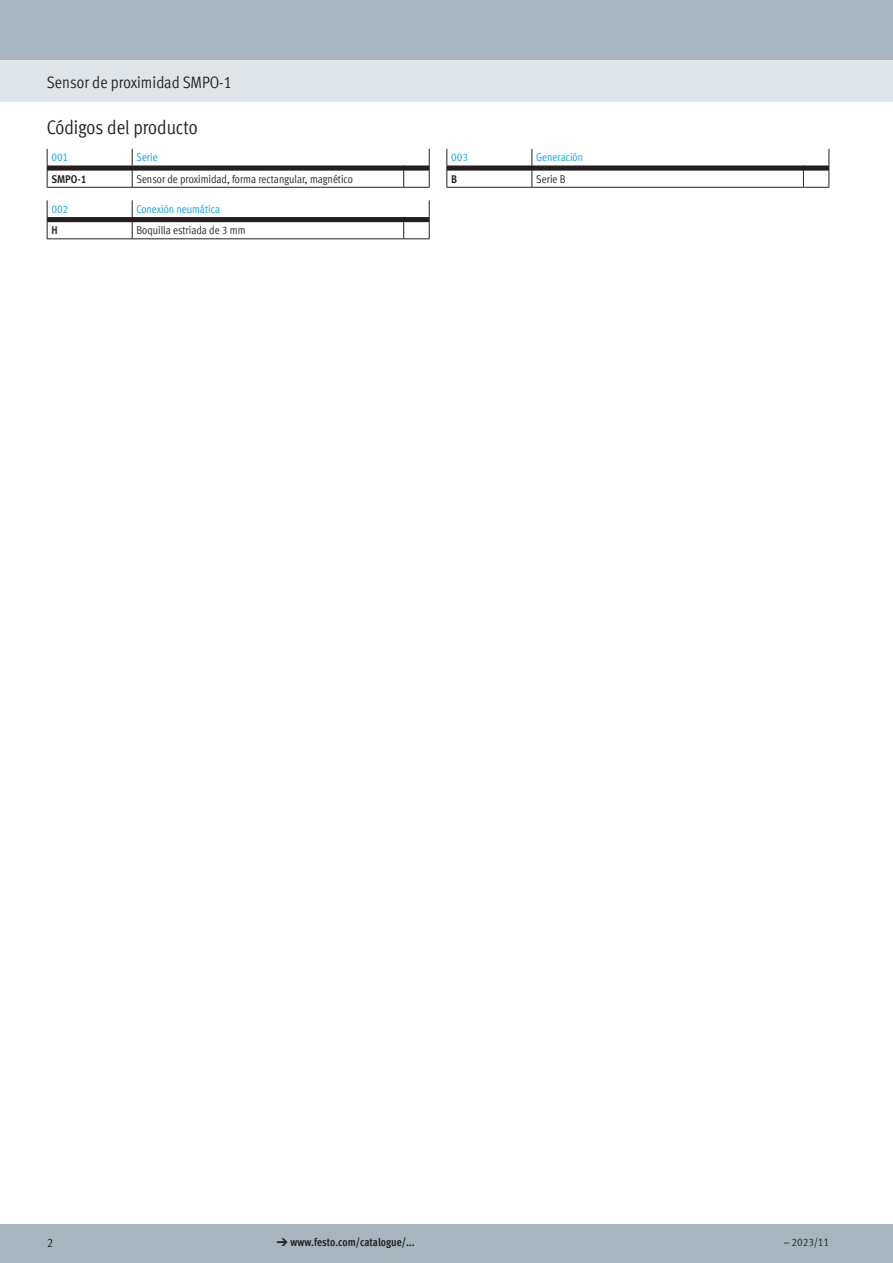
<style>
.page{position:relative;width:893px;height:1263px;background:#fff}
.page>*{position:absolute;margin:0;border:0;box-sizing:border-box;transform-origin:0 0}
.t1{font:condensed 19.5px "Festo";color:#231f20}
.t2{font:condensed 16.5px "Festo";color:#231f20}
.t3{font:condensed 12.75px "Festo";color:#231f20}
.FES_tab_regular{font:condensed 11.25px "Festo";color:#231f20}
.FES_tab_head_2{font:condensed 11.25px "Festo";color:#00a1e3}
.FES_type_code{font:700 condensed 11.25px "Festo";letter-spacing:-.005em;color:#231f20}
.s1{font-family:"Meto Pict 182";font-weight:400;font-stretch:normal}
</style>
<div class="page">
<div style="left:0;top:1225px;width:893px;height:38px;background:#a7b6be"></div>
<div style="left:0;top:60px;width:893px;height:42px;background:#dfe4e8"></div>
<div style="left:0;top:0;width:893px;height:60px;background:#a7b6be"></div>
<svg style="left:47px;top:149px;width:383px;height:39px"></svg>
<svg style="left:47px;top:200px;width:383px;height:39px"></svg>
<svg style="left:446px;top:149px;width:383px;height:39px"></svg>
<h2 class="t2" style="left:47px;top:71px;width:187px">Sensor de proximidad SMPO-1</h2>
<h1 class="t1" style="left:47px;top:113px;width:152px">Códigos del producto</h1>
<p class="FES_tab_head_2" style="left:51px;top:149px;width:18px">001</p>
<p class="FES_tab_head_2" style="left:136px;top:149px;width:23px">Serie</p>
<p class="FES_type_code" style="left:51px;top:170px;width:36px">SMPO-1</p>
<p class="FES_tab_regular" style="left:136px;top:170px;width:218px">Sensor de proximidad, forma rectangular, magnético</p>
<p class="FES_tab_head_2" style="left:51px;top:201px;width:18px">002</p>
<p class="FES_tab_head_2" style="left:136px;top:201px;width:85px">Conexión neumática</p>
<p class="FES_type_code" style="left:51px;top:222px;width:8px">H</p>
<p class="FES_tab_regular" style="left:136px;top:222px;width:111px">Boquilla estriada de 3 mm</p>
<p class="FES_tab_head_2" style="left:451px;top:149px;width:18px">003</p>
<p class="FES_tab_head_2" style="left:536px;top:149px;width:48px">Generación</p>
<p class="FES_type_code" style="left:451px;top:170px;width:7px">B</p>
<p class="FES_tab_regular" style="left:536px;top:170px;width:31px">Serie B</p>
<p class="t3" style="left:47px;top:1233px;width:8px">2</p>
<p class="FES_type_code" style="left:276px;top:1234px;width:140px"><span class="s1">d</span> www.festo.com/catalogue/...</p>
<p class="FES_tab_regular" style="left:784px;top:1234px;width:46px">– 2023/11</p>
</div>
